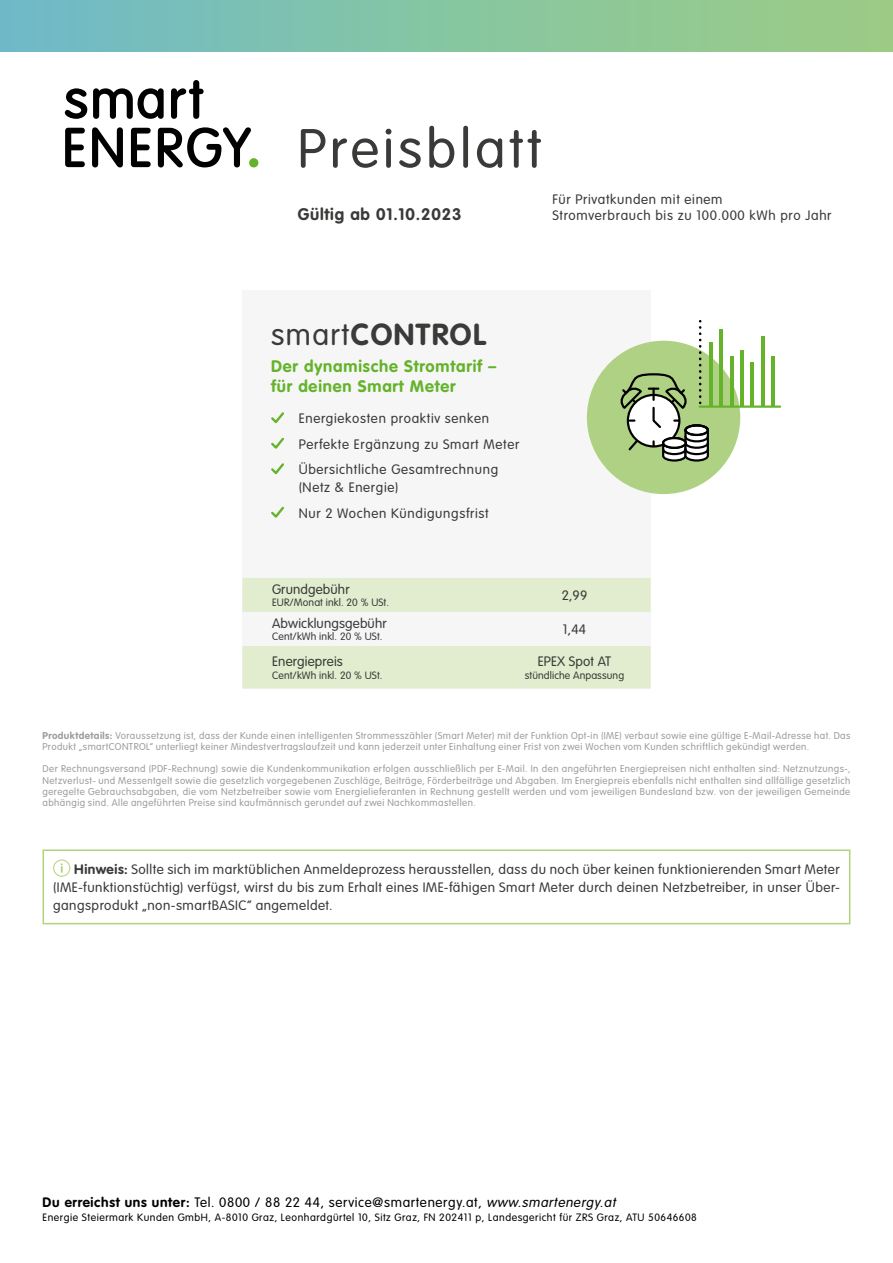
<style>
.page{position:relative;width:893px;height:1263px;background:#fff}
.page>*{position:absolute;margin:0;border:0;box-sizing:border-box;transform-origin:0 0}
.t1{font:300 54px "VAG Rounded Std";letter-spacing:.07em;color:#3a3a39}
.t2{font:700 30px "VAG Rounded Std";letter-spacing:.05em;color:#3a3a39}
.t3{font:700 16.5px/19.5px "VAG Rounded Std";letter-spacing:.05em;color:#64b32b}
.t4{font:700 16.5px "VAG Rounded Std";letter-spacing:.05em;color:#3a3a39}
.t5{font:300 13.5px/25.5px "VAG Rounded Std";letter-spacing:.05em;color:#3a3a39}
.t6{font:300 13.5px "VAG Rounded Std";letter-spacing:.05em;color:#000}
.t7{font:300 13.5px "VAG Rounded Std";letter-spacing:.01em;color:#3a3a39}
.t8{font:300 10.5px "VAG Rounded Std";letter-spacing:.05em;color:#000}
.t9{font:300 10.5px "VAG Rounded Std";letter-spacing:.01em;color:#3a3a39}
.t10{font:300 9.75px/11.2px "VAG Rounded Std";letter-spacing:.045em;color:#9c9c9d}
.s1{font-weight:300}
.s2{font-weight:700}
.s3{font-style:italic}
</style>
<div class="page">
<div style="left:242px;top:290px;width:409px;height:398px;background:#f6f6f6"></div>
<div style="left:0;top:0;width:893px;height:51px;background:linear-gradient(to right,#6fbbc7,#9dcd82)"></div>
<div style="left:249px;top:158px;width:9px;height:9px;background:#64b32b;border-radius:50%"></div>
<svg style="left:65px;top:88px;width:22px;height:31px"></svg>
<svg style="left:171px;top:80px;width:33px;height:39px"></svg>
<svg style="left:65px;top:128px;width:20px;height:39px"></svg>
<svg style="left:92px;top:127px;width:31px;height:40px"></svg>
<svg style="left:131px;top:128px;width:20px;height:39px"></svg>
<svg style="left:93px;top:88px;width:71px;height:31px"></svg>
<svg style="left:158px;top:127px;width:93px;height:40px"></svg>
<svg style="left:271px;top:412px;width:13px;height:12px"></svg>
<svg style="left:271px;top:437px;width:13px;height:12px"></svg>
<svg style="left:271px;top:463px;width:13px;height:12px"></svg>
<svg style="left:271px;top:506px;width:13px;height:12px"></svg>
<svg style="left:242px;top:578px;width:409px;height:110px"></svg>
<div style="left:587px;top:341px;width:153px;height:153px;background:#aed183;border-radius:50%"></div>
<hr style="left:771px;top:356px;width:4px;height:51px;background:#64b32b">
<hr style="left:709px;top:342px;width:4px;height:65px;background:#64b32b">
<hr style="left:719px;top:330px;width:4px;height:77px;background:#64b32b">
<hr style="left:730px;top:356px;width:4px;height:51px;background:#64b32b">
<hr style="left:740px;top:350px;width:4px;height:57px;background:#64b32b">
<hr style="left:750px;top:363px;width:4px;height:44px;background:#64b32b">
<hr style="left:761px;top:336px;width:4px;height:71px;background:#64b32b">
<hr style="left:700px;top:405px;width:80px;height:3px;background:#64b32b">
<svg style="left:619px;top:321px;width:91px;height:141px"></svg>
<svg style="left:54px;top:860px;width:16px;height:16px"></svg>
<div style="left:53px;top:859px;width:17px;height:18px;border:1px solid #b3d27c;border-radius:50%"></div>
<svg style="left:61px;top:863px;width:2px;height:10px"></svg>
<div style="left:43px;top:849px;width:807px;height:75px;border:2px solid #b3d27c"></div>
<h1 class="t1" style="left:298px;top:118px;width:245px">Preisblatt</h1>
<h3 class="t4" style="left:298px;top:205px;width:165px">Gültig ab 01.10.2023</h3>
<h3 class="t5" style="left:552px;top:192px;width:281px;line-height:16.2px">Für Privatkunden mit einem<br>Stromverbrauch bis zu 100.000 kWh pro Jahr</h3>
<h2 class="t2" style="left:271px;top:317px;width:216px"><span class="s1">smart</span>CONTROL</h2>
<h3 class="t3" style="left:271px;top:357px;width:227px">Der dynamische Stromtarif – für deinen Smart Meter</h3>
<h3 class="t5" style="left:299px;top:406px;width:222px">Energiekosten proaktiv senken<br>Perfekte Ergänzung zu Smart Meter<br>Übersichtliche Gesamtrechnung</h3>
<h3 class="t5" style="left:299px;top:475px;width:192px">(Netz &amp; Energie)<br>Nur 2 Wochen Kündigungsfrist</h3>
<h3 class="t7" style="left:272px;top:581px;width:79px">Grundgebühr</h3>
<p class="t9" style="left:272px;top:597px;width:118px">EUR/Monat inkl. 20 % USt.</p>
<h3 class="t7" style="left:272px;top:615px;width:116px">Abwicklungsgebühr</h3>
<p class="t9" style="left:272px;top:631px;width:112px">Cent/kWh inkl. 20 % USt.</p>
<h3 class="t5" style="left:562px;top:583px;width:27px">2,99</h3>
<h3 class="t5" style="left:563px;top:617px;width:25px">1,44</h3>
<h3 class="t7" style="left:272px;top:654px;width:72px">Energiepreis</h3>
<p class="t9" style="left:272px;top:669px;width:112px">Cent/kWh inkl. 20 % USt.</p>
<h3 class="t7" style="left:538px;top:654px;width:75px">EPEX Spot AT</h3>
<p class="t9" style="left:525px;top:669px;width:101px">stündliche Anpassung</p>
<p class="t10" style="left:43px;top:730px;width:809px"><span class="s2">Produktdetails:</span> Voraussetzung ist, dass der Kunde einen intelligenten Strommesszähler (Smart Meter) mit der Funktion Opt-in (IME) verbaut sowie eine gültige E-Mail-Adresse hat. Das<br>Produkt „smartCONTROL“ unterliegt keiner Mindestvertragslaufzeit und kann jederzeit unter Einhaltung einer Frist von zwei Wochen vom Kunden schriftlich gekündigt werden.</p>
<p class="t10" style="left:43px;top:763px;width:809px;text-align:justify">Der Rechnungsversand (PDF-Rechnung) sowie die Kundenkommunikation erfolgen ausschließlich per E-Mail. In den angeführten Energiepreisen nicht enthalten sind: Netznutzungs-, Netzverlust- und Messentgelt sowie die gesetzlich vorgegebenen Zuschläge, Beiträge, Förderbeiträge und Abgaben. Im Energiepreis ebenfalls nicht enthalten sind allfällige gesetzlich geregelte Gebrauchsabgaben, die vom Netzbetreiber sowie vom Energielieferanten in Rechnung gestellt werden und vom jeweiligen Bundesland bzw. von der jeweiligen Gemeinde abhängig sind. Alle angeführten Preise sind kaufmännisch gerundet auf zwei Nachkommastellen.</p>
<p class="t5" style="left:53px;top:860px;width:788px;line-height:18px;text-align:justify;text-indent:21px"><span class="s2">Hinweis:</span> Sollte sich im marktüblichen Anmeldeprozess herausstellen, dass du noch über keinen funktionierenden Smart Meter (IME-funktionstüchtig) verfügst, wirst du bis zum Erhalt eines IME-fähigen Smart Meter durch deinen Netzbetreiber, in unser Über&shy;gangsprodukt „non-smartBASIC“ angemeldet.</p>
<h3 class="t6" style="left:43px;top:1195px;width:577px"><span class="s2">Du erreichst uns unter:</span> Tel. 0800 / 88 22 44, service@smartenergy.at, <span class="s3">www.smartenergy.at</span></h3>
<p class="t8" style="left:43px;top:1211px;width:656px">Energie Steiermark Kunden GmbH, A-8010 Graz, Leonhardgürtel 10, Sitz Graz, FN 202411 p, Landesgericht für ZRS Graz, ATU 50646608</p>
</div>
